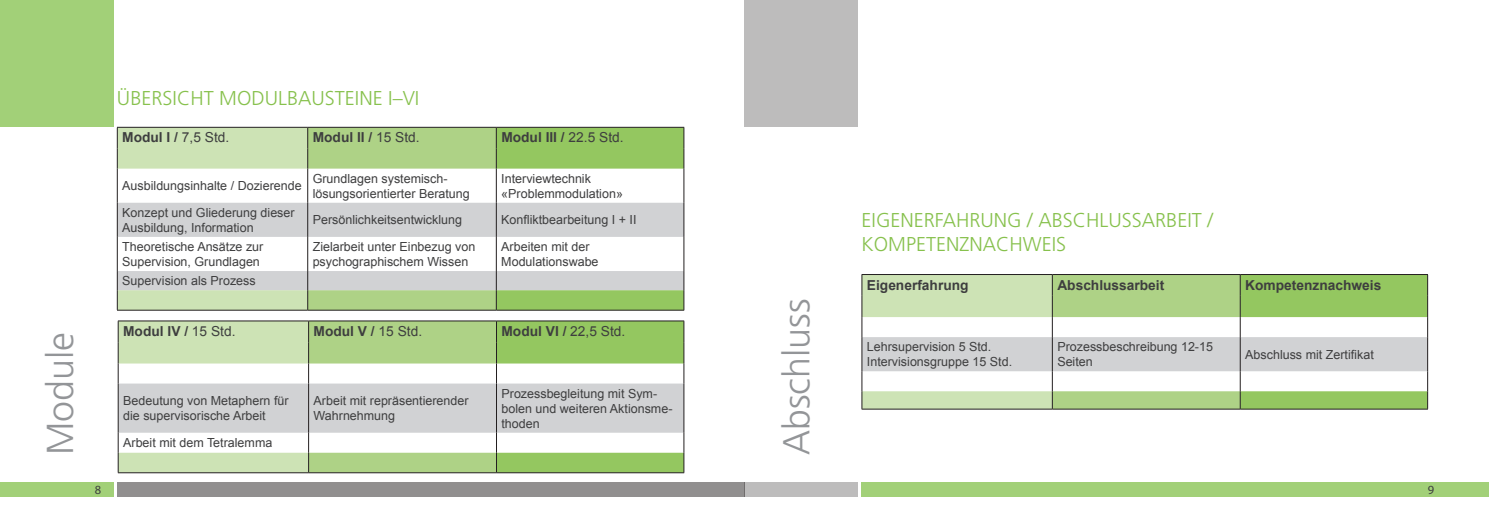
<style>
.page{position:relative;width:1489px;height:525px;background:#fff}
.page>*{position:absolute;margin:0;border:0;box-sizing:border-box;transform-origin:0 0}
.t1{font:300 37.5px "Frutiger LT";color:#939598}
.t2{font:300 20px/24px "Frutiger LT";color:#87c14d}
.t3{font:700 13.75px "Arial";color:#3e3e3f}
.t4{font:12.5px/15px "Arial";color:#3e3e3f}
.t5{font:12.5px "Myriad Pro";color:#3e3e3f}
.s1{font-weight:400}
</style>
<div class="page">
<div style="left:117px;top:481px;width:627px;height:15px;background:#918f8f"></div>
<div style="left:0;top:481px;width:113px;height:15px;background:#a2d078"></div>
<div style="left:0;top:0;width:113px;height:126px;background:#a2d078"></div>
<div style="left:861px;top:481px;width:627px;height:15px;background:#a2d078"></div>
<div style="left:744px;top:481px;width:113px;height:15px;background:#bdbcbc"></div>
<div style="left:744px;top:0;width:113px;height:126px;background:#bdbcbc"></div>
<svg style="left:118px;top:128px;width:189px;height:182px;fill:#cde3b5"></svg>
<svg style="left:308px;top:128px;width:188px;height:182px;fill:#aed286"></svg>
<svg style="left:497px;top:128px;width:186px;height:182px;fill:#94c760"></svg>
<svg style="left:118px;top:203px;width:565px;height:87px;fill:#d1d2d4"></svg>
<hr style="left:117px;top:127px;width:191px;height:1px;background:#231f20">
<hr style="left:308px;top:127px;width:188px;height:1px;background:#231f20">
<hr style="left:496px;top:127px;width:188px;height:1px;background:#231f20">
<svg style="left:117px;top:127px;width:1px;height:41px"></svg>
<svg style="left:307px;top:127px;width:1px;height:41px"></svg>
<svg style="left:496px;top:127px;width:1px;height:41px"></svg>
<svg style="left:683px;top:127px;width:1px;height:41px"></svg>
<hr style="left:117px;top:168px;width:1px;height:35px;background:#231f20">
<hr style="left:307px;top:168px;width:1px;height:35px;background:#231f20">
<hr style="left:496px;top:168px;width:1px;height:35px;background:#231f20">
<hr style="left:683px;top:168px;width:1px;height:35px;background:#231f20">
<hr style="left:117px;top:203px;width:1px;height:34px;background:#231f20">
<hr style="left:307px;top:203px;width:1px;height:34px;background:#231f20">
<hr style="left:496px;top:203px;width:1px;height:34px;background:#231f20">
<hr style="left:683px;top:203px;width:1px;height:34px;background:#231f20">
<hr style="left:117px;top:237px;width:1px;height:34px;background:#231f20">
<hr style="left:307px;top:237px;width:1px;height:34px;background:#231f20">
<hr style="left:496px;top:237px;width:1px;height:34px;background:#231f20">
<hr style="left:683px;top:237px;width:1px;height:34px;background:#231f20">
<svg style="left:117px;top:271px;width:1px;height:39px"></svg>
<svg style="left:307px;top:271px;width:1px;height:39px"></svg>
<svg style="left:496px;top:271px;width:1px;height:39px"></svg>
<svg style="left:683px;top:271px;width:1px;height:39px"></svg>
<hr style="left:117px;top:310px;width:191px;height:1px;background:#231f20">
<hr style="left:308px;top:310px;width:188px;height:1px;background:#231f20">
<hr style="left:496px;top:310px;width:188px;height:1px;background:#231f20">
<hr style="left:118px;top:320px;width:190px;height:1px;background:#231f20">
<hr style="left:308px;top:320px;width:188px;height:1px;background:#231f20">
<hr style="left:496px;top:320px;width:188px;height:1px;background:#231f20">
<svg style="left:118px;top:321px;width:566px;height:151px"></svg>
<hr style="left:118px;top:472px;width:190px;height:1px;background:#231f20">
<hr style="left:308px;top:472px;width:188px;height:1px;background:#231f20">
<hr style="left:496px;top:472px;width:188px;height:1px;background:#231f20">
<svg style="left:861px;top:274px;width:567px;height:135px"></svg>
<hr style="left:861px;top:408px;width:191px;height:1px;background:#231f20">
<hr style="left:1052px;top:408px;width:188px;height:1px;background:#231f20">
<hr style="left:1240px;top:408px;width:187px;height:1px;background:#231f20">
<h1 class="t1" style="left:39px;top:455px;width:124px;rotate:-90deg">Module</h1>
<h2 class="t2" style="left:117px;top:87px;width:304px">ÜBERSICHT MODULBAUSTEINE I–VI</h2>
<p class="t3" style="left:122px;top:128px;width:108px">Modul I / <span class="s1">7,5 Std.</span></p>
<p class="t3" style="left:313px;top:128px;width:108px">Modul II / <span class="s1">15 Std.</span></p>
<p class="t3" style="left:501px;top:128px;width:124px">Modul III / <span class="s1">22.5 Std.</span></p>
<p class="t4" style="left:122px;top:178px;width:181px">Ausbildungsinhalte / Dozierende</p>
<p class="t4" style="left:313px;top:171px;width:159px">Grundlagen systemisch&shy;lösungsorientierter Beratung</p>
<p class="t4" style="left:501px;top:171px;width:123px">Interviewtechnik «Problemmodulation»</p>
<p class="t4" style="left:122px;top:205px;width:174px">Konzept und Gliederung dieser<br>Ausbildung, Information</p>
<p class="t4" style="left:313px;top:212px;width:151px">Persönlichkeitsentwicklung</p>
<p class="t4" style="left:501px;top:212px;width:137px">Konfliktbearbeitung I + II</p>
<p class="t4" style="left:122px;top:239px;width:143px">Theoretische Ansätze zur<br>Supervision, Grundlagen</p>
<p class="t4" style="left:313px;top:239px;width:164px">Zielarbeit unter Einbezug von psychographischem Wissen</p>
<p class="t4" style="left:501px;top:239px;width:99px">Arbeiten mit der<br>Modulationswabe</p>
<p class="t4" style="left:122px;top:273px;width:135px">Supervision als Prozess</p>
<p class="t3" style="left:123px;top:322px;width:114px">Modul IV / <span class="s1">15 Std.</span></p>
<p class="t3" style="left:313px;top:322px;width:110px">Modul V / <span class="s1">15 Std.</span></p>
<p class="t3" style="left:501px;top:322px;width:125px">Modul VI / <span class="s1">22,5 Std.</span></p>
<p class="t4" style="left:123px;top:393px;width:167px">Bedeutung von Metaphern für die supervisorische Arbeit</p>
<p class="t4" style="left:313px;top:393px;width:156px">Arbeit mit repräsentierender<br>Wahrnehmung</p>
<p class="t4" style="left:501px;top:385px;width:172px">Prozessbegleitung mit Sym&shy;bolen und weiteren Aktionsme&shy;thoden</p>
<p class="t4" style="left:123px;top:435px;width:151px">Arbeit mit dem Tetralemma</p>
<h1 class="t1" style="left:775px;top:455px;width:158px;rotate:-90deg">Abschluss</h1>
<h2 class="t2" style="left:861px;top:208px;width:353px">EIGENERFAHRUNG / ABSCHLUSSARBEIT /<br>KOMPETENZNACHWEIS</h2>
<p class="t3" style="left:866px;top:275px;width:103px">Eigenerfahrung</p>
<p class="t3" style="left:1057px;top:275px;width:108px">Abschlussarbeit</p>
<p class="t3" style="left:1245px;top:275px;width:138px">Kompetenznachweis</p>
<p class="t4" style="left:866px;top:339px;width:147px">Lehrsupervision 5 Std.<br>Intervisionsgruppe 15 Std.</p>
<p class="t4" style="left:1057px;top:339px;width:157px">Prozessbeschreibung 12-15<br>Seiten</p>
<p class="t4" style="left:1245px;top:347px;width:130px">Abschluss mit Zertifikat</p>
<p class="t5" style="left:95px;top:482px;width:8px">8</p>
<p class="t5" style="left:1427px;top:481px;width:8px">9</p>
</div>
